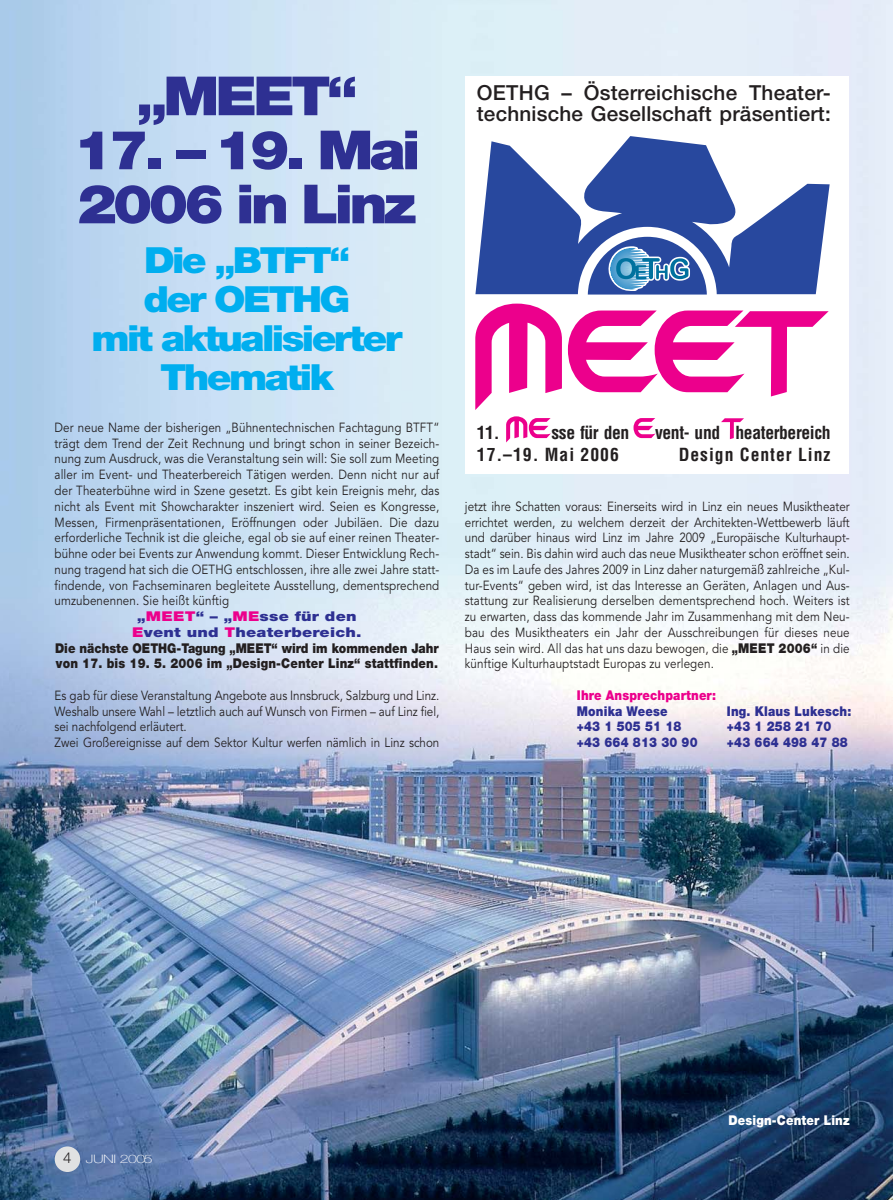
<style>
.page{position:relative;width:893px;height:1200px;background:#fff}
.page>*{position:absolute;margin:0;border:0;box-sizing:border-box;transform-origin:0 0}
.t1{font:900 54px/54px "Helvetica Neue";letter-spacing:-.065em;color:#2e3092;scale:1.1 1}
.t2{font:900 36px/39px "Helvetica Neue";letter-spacing:-.065em;color:#00aeef;text-align:center;scale:1.1 1}
.t3{font:500 20.7px/21.5px "Helvetica Neue";letter-spacing:.01em;color:#231f20}
.t4{font:700 condensed 17.55px "Helvetica";letter-spacing:-.02em;color:#231f20}
.t5{font:700 condensed 17.55px "Helvetica";letter-spacing:.055em;color:#231f20}
.t6{font:300 15px "Helvetica Neue";color:#231f20}
.t7{font:900 13.5px/15.8px "Helvetica Neue";letter-spacing:.015em;color:#231f20;text-align:center;scale:.88 1}
.t8{font:900 13.5px/15.8px "Helvetica Neue";letter-spacing:.015em;color:#2e3092;scale:.88 1}
.t9{font:900 13.5px "Helvetica Neue";letter-spacing:.015em;color:#ec008c;scale:.88 1}
.t10{font:900 13.5px "Helvetica Neue";letter-spacing:.015em;color:#fff;scale:.88 1}
.t11{font:13.2px/15.8px "Avenir";color:#231f20;text-align:justify;scale:.88 1}
.t12{font:100 11.7px "Helvetica Neue";letter-spacing:-.03em;color:#fff;scale:1.35 1}
.s1{color:#2e3092}
.s2{color:#ec008c}
.s3{font-family:"Helvetica Neue";font-weight:900;font-size:13.5px}
</style>
<div class="page">
<img style="left:0;top:0;width:893px;height:1199px">
<h1 class="t1" style="left:136px;top:73px;width:203px">„MEET“</h1>
<h1 class="t1" style="left:73px;top:127px;width:317px">17. – 19. Mai<br>2006 in Linz</h1>
<h2 class="t2" style="left:92px;top:243px;width:284px">Die „BTFT“<br>der OETHG<br>mit aktualisierter<br>Thematik</h2>
<p class="t11" style="left:55px;top:421px;width:439px">Der neue Name der bisherigen „Bühnentechnischen Fachtagung BTFT“ trägt dem Trend der Zeit Rechnung und bringt schon in seiner Bezeich&shy;nung zum Ausdruck, was die Veranstaltung sein will: Sie soll zum Meeting aller im Event- und Theaterbereich Tätigen werden. Denn nicht nur auf der Theaterbühne wird in Szene gesetzt. Es gibt kein Ereignis mehr, das nicht als Event mit Showcharakter inszeniert wird. Seien es Kongresse, Messen, Firmenpräsentationen, Eröffnungen oder Jubiläen. Die dazu erforderliche Technik ist die gleiche, egal ob sie auf einer reinen Theater&shy;bühne oder bei Events zur Anwendung kommt. Dieser Entwicklung Rech&shy;nung tragend hat sich die OETHG entschlossen, ihre alle zwei Jahre statt&shy;findende, von Fachseminaren begleitete Ausstellung, dementsprechend umzubenennen. Sie heißt künftig</p>
<p class="t7" style="left:55px;top:609px;width:438px"><span class="s1">„</span><span class="s2">MEET</span><span class="s1">“ – „</span><span class="s2">ME</span><span class="s1">sse für den<br></span><span class="s2">E</span><span class="s1">vent und</span> <span class="s2">T</span><span class="s1">heaterbereich.<br></span>Die nächste OETHG-Tagung „MEET“ wird im kommenden Jahr von 17. bis 19. 5. 2006 im „Design-Center Linz“ stattfinden.</p>
<p class="t11" style="left:55px;top:688px;width:439px;text-align:left">Es gab für diese Veranstaltung Angebote aus Innsbruck, Salzburg und Linz.<br>Weshalb unsere Wahl – letztlich auch auf Wunsch von Firmen – auf Linz fiel, sei nachfolgend erläutert.<br>Zwei Großereignisse auf dem Sektor Kultur werfen nämlich in Linz schon</p>
<h3 class="t3" style="left:477px;top:84px;width:355px">OETHG – Österreichische Theater&shy;technische Gesellschaft präsentiert:</h3>
<h3 class="t4" style="left:477px;top:425px;width:24px">11.</h3>
<h3 class="t4" style="left:551px;top:425px;width:79px">sse für den</h3>
<h3 class="t4" style="left:655px;top:425px;width:177px">vent- und heaterbereich</h3>
<h3 class="t5" style="left:477px;top:447px;width:143px">17.–19. Mai 2006</h3>
<h3 class="t5" style="left:679px;top:447px;width:153px">Design Center Linz</h3>
<p class="t11" style="left:465px;top:499px;width:439px">jetzt ihre Schatten voraus: Einerseits wird in Linz ein neues Musiktheater errichtet werden, zu welchem derzeit der Architekten-Wettbewerb läuft und darüber hinaus wird Linz im Jahre 2009 „Europäische Kulturhaupt&shy;stadt“ sein. Bis dahin wird auch das neue Musiktheater schon eröffnet sein.<br>Da es im Laufe des Jahres 2009 in Linz daher naturgemäß zahlreiche „Kul&shy;tur-Events“ geben wird, ist das Interesse an Geräten, Anlagen und Aus&shy;stattung zur Realisierung derselben dementsprechend hoch. Weiters ist zu erwarten, dass das kommende Jahr im Zusammenhang mit dem Neu&shy;bau des Musiktheaters ein Jahr der Ausschreibungen für dieses neue Haus sein wird. All das hat uns dazu bewogen, die <span class="s3">„MEET 2006“</span> in die künftige Kulturhauptstadt Europas zu verlegen.</p>
<p class="t9" style="left:577px;top:690px;width:160px">Ihre Ansprechpartner:</p>
<p class="t8" style="left:577px;top:704px;width:139px">Monika Weese<br>+43 1 505 51 18 +43 664 813 30 90</p>
<p class="t8" style="left:727px;top:704px;width:143px">Ing. Klaus Lukesch: +43 1 258 21 70 +43 664 498 47 88</p>
<p class="t6" style="left:63px;top:1151px;width:10px">4</p>
<p class="t12" style="left:86px;top:1154px;width:51px">JUNI 2005</p>
<p class="t10" style="left:728px;top:1115px;width:139px">Design-Center Linz</p>
</div>
